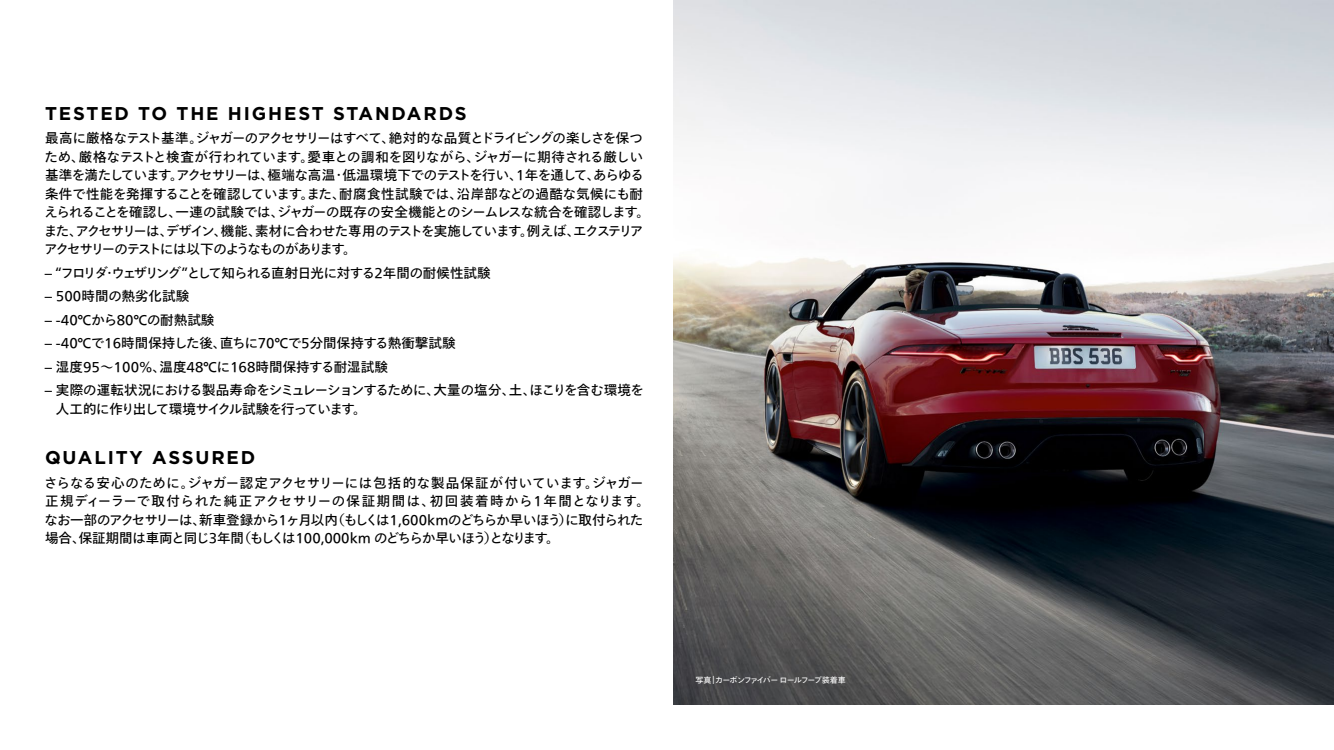
<style>
.page{position:relative;width:1334px;height:750px;background:#fff}
.page>*{position:absolute;margin:0;border:0;box-sizing:border-box;transform-origin:0 0}
.t1{font:700 18.5px "Gotham";letter-spacing:.1em;color:#000}
.t2{font:13.5px/18.5px "Tazugane Gothic Std N";letter-spacing:-.05em;color:#000}
.t3{font:13.5px/18.5px "Tazugane Gothic Std N";letter-spacing:-.01em;color:#000}
.t4{font:13.5px "Tazugane Gothic Std N";letter-spacing:.005em;color:#000}
.t5{font:13.5px "Tazugane Gothic Std N";letter-spacing:-.065em;color:#000}
.t6{font:8px "Tazugane Gothic Std N";letter-spacing:-.105em;color:#fff}
</style>
<div class="page">
<img style="left:673px;top:0;width:661px;height:705px">
<h1 class="t1" style="left:45px;top:101px;width:423px">TESTED TO THE HIGHEST STANDARDS</h1>
<p class="t2" style="left:44px;top:130px;width:607px">最高に厳格なテスト基準。ジャガーのアクセサリーはすべて、絶対的な品質とドライビングの楽しさを保つため、厳格なテストと検査が行われています。愛車との調和を図りながら、ジャガーに期待される厳しい基準を満たしています。アクセサリーは、極端な高温・低温環境下でのテストを行い、１年を通して、あらゆる条件で性能を発揮することを確認しています。また、耐腐食性試験では、沿岸部などの過酷な気候にも耐えられることを確認し、一連の試験では、ジャガーの既存の安全機能とのシームレスな統合を確認します。また、アクセサリーは、デザイン、機能、素材に合わせた専用のテストを実施しています。例えば、エクステリアアクセサリーのテストには以下のようなものがあります。</p>
<p class="t5" style="left:45px;top:263px;width:447px">– “フロリダ・ウェザリング”として知られる直射日光に対する２年間の耐候性試験</p>
<p class="t4" style="left:45px;top:287px;width:146px">– 500時間の熱劣化試験</p>
<p class="t4" style="left:45px;top:310px;width:171px">– -40℃から80℃の耐熱試験</p>
<p class="t4" style="left:45px;top:334px;width:412px">– -40℃で16時間保持した後、直ちに70℃で5分間保持する熱衝撃試験</p>
<p class="t4" style="left:45px;top:357px;width:344px">– 湿度95～100%、温度48℃に168時間保持する耐湿試験</p>
<p class="t2" style="left:56px;top:382px;width:590px;text-indent:-11px">– 実際の運転状況における製品寿命をシミュレーションするために、大量の塩分、土、ほこりを含む環境を人工的に作り出して環境サイクル試験を行っています。</p>
<h1 class="t1" style="left:45px;top:446px;width:212px">QUALITY ASSURED</h1>
<p class="t3" style="left:44px;top:475px;width:607px">さらなる安心のために。ジャガー認定アクセサリーには包括的な製品保証が付いています。ジャガー正規ディーラーで取付られた純正アクセサリーの保証期間は、初回装着時から1年間となります。なお一部のアクセサリーは、新車登録から1ヶ月以内（もしくは1,600kmのどちらか早いほう）に取付られた場合、保証期間は車両と同じ3年間（もしくは100,000km のどちらか早いほう）となります。</p>
<p class="t6" style="left:696px;top:674px;width:152px">写真￨カーボンファイバー ロールフープ装着車</p>
</div>
